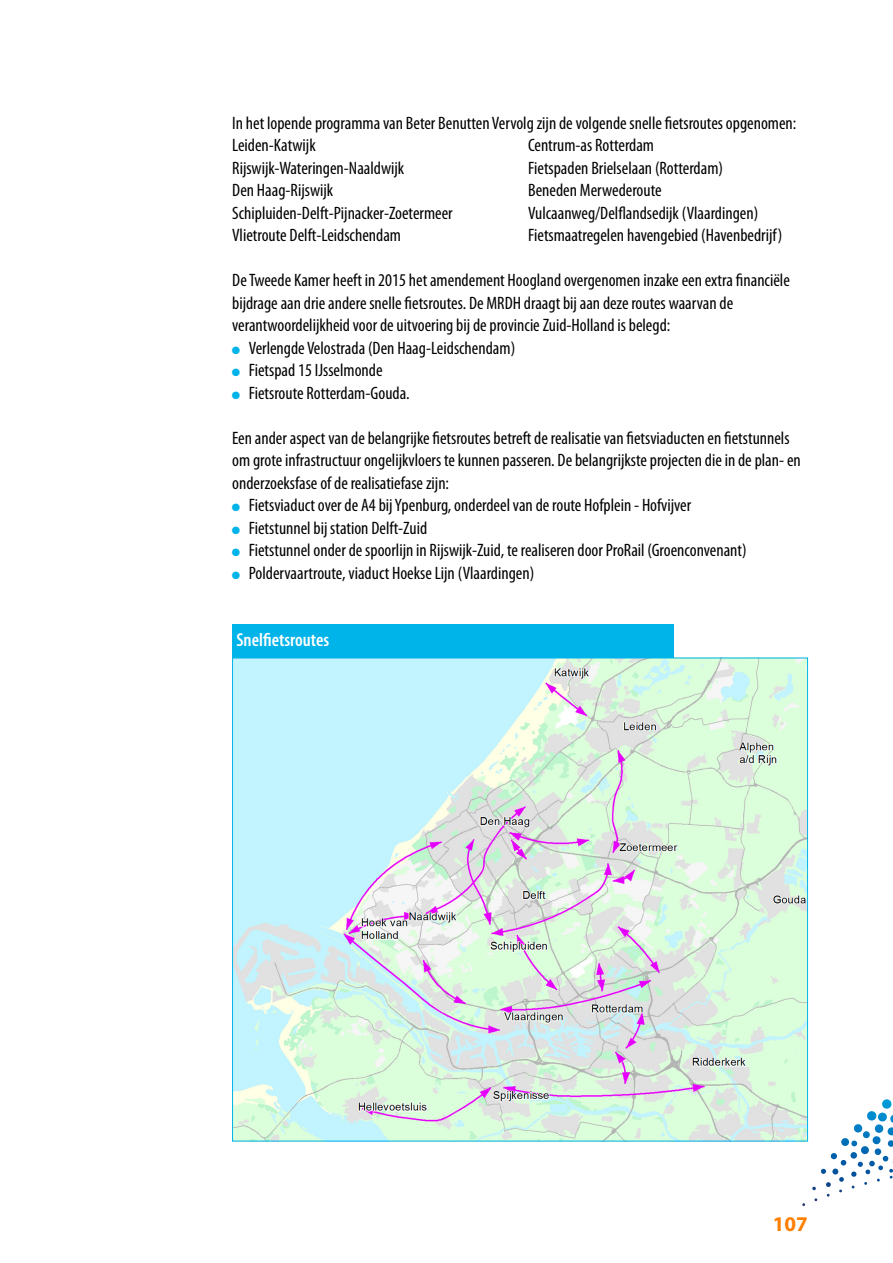
<style>
.page{position:relative;width:893px;height:1263px;background:#fff}
.page>*{position:absolute;margin:0;border:0;box-sizing:border-box;transform-origin:0 0}
.t1{font:700 21px "Myriad Pro";color:#ff8000}
.t2{font:600 condensed 18.75px "Myriad Pro";color:#fff}
.t3{font:condensed 18px/22.5px "Myriad Pro";color:#000}
.s1{color:#00b3e9}
</style>
<div class="page">
<svg style="left:867px;top:1099px;width:26px;height:22px"></svg>
<img style="left:234px;top:660px;width:572px;height:479px">
<div style="left:232px;top:624px;width:442px;height:34px;background:#00b3e9"></div>
<p class="t3" style="left:232px;top:111px;width:566px">In het lopende programma van Beter Benutten Vervolg zijn de volgende snelle fietsroutes opgenomen:<br>Leiden-Katwijk</p>
<p class="t3" style="left:528px;top:134px;width:127px">Centrum-as Rotterdam</p>
<p class="t3" style="left:232px;top:156px;width:174px">Rijswijk-Wateringen-Naaldwijk</p>
<p class="t3" style="left:528px;top:156px;width:196px">Fietspaden Brielselaan (Rotterdam)</p>
<p class="t3" style="left:232px;top:179px;width:103px">Den Haag-Rijswijk</p>
<p class="t3" style="left:528px;top:179px;width:135px">Beneden Merwederoute</p>
<p class="t3" style="left:232px;top:201px;width:222px">Schipluiden-Delft-Pijnacker-Zoetermeer</p>
<p class="t3" style="left:528px;top:201px;width:232px">Vulcaanweg/Delflandsedijk (Vlaardingen)</p>
<p class="t3" style="left:232px;top:224px;width:170px">Vlietroute Delft-Leidschendam</p>
<p class="t3" style="left:528px;top:224px;width:256px">Fietsmaatregelen havengebied (Havenbedrijf)</p>
<p class="t3" style="left:232px;top:269px;width:559px">De Tweede Kamer heeft in 2015 het amendement Hoogland overgenomen inzake een extra financiële bijdrage aan drie andere snelle fietsroutes. De MRDH draagt bij aan deze routes waarvan de verantwoordelijkheid voor de uitvoering bij de provincie Zuid-Holland is belegd:</p>
<p class="t3" style="left:232px;top:336px;width:285px"><span class="s1">●</span> Verlengde Velostrada (Den Haag-Leidschendam)</p>
<p class="t3" style="left:232px;top:359px;width:152px"><span class="s1">●</span> Fietspad 15 IJsselmonde</p>
<p class="t3" style="left:232px;top:381px;width:179px"><span class="s1">●</span> Fietsroute Rotterdam-Gouda.</p>
<p class="t3" style="left:232px;top:426px;width:570px">Een ander aspect van de belangrijke fietsroutes betreft de realisatie van fietsviaducten en fietstunnels om grote infrastructuur ongelijkvloers te kunnen passeren. De belangrijkste projecten die in de plan- en onderzoeksfase of de realisatiefase zijn:</p>
<p class="t3" style="left:232px;top:494px;width:461px"><span class="s1">●</span> Fietsviaduct over de A4 bij Ypenburg, onderdeel van de route Hofplein - Hofvijver</p>
<p class="t3" style="left:232px;top:516px;width:197px"><span class="s1">●</span> Fietstunnel bij station Delft-Zuid</p>
<p class="t3" style="left:232px;top:539px;width:516px"><span class="s1">●</span> Fietstunnel onder de spoorlijn in Rijswijk-Zuid, te realiseren door ProRail (Groenconvenant)</p>
<p class="t3" style="left:232px;top:561px;width:304px"><span class="s1">●</span> Poldervaartroute, viaduct Hoekse Lijn (Vlaardingen)</p>
<p class="t2" style="left:236px;top:629px;width:94px">Snelfietsroutes</p>
<p class="t1" style="left:773px;top:1211px;width:36px">107</p>
</div>
